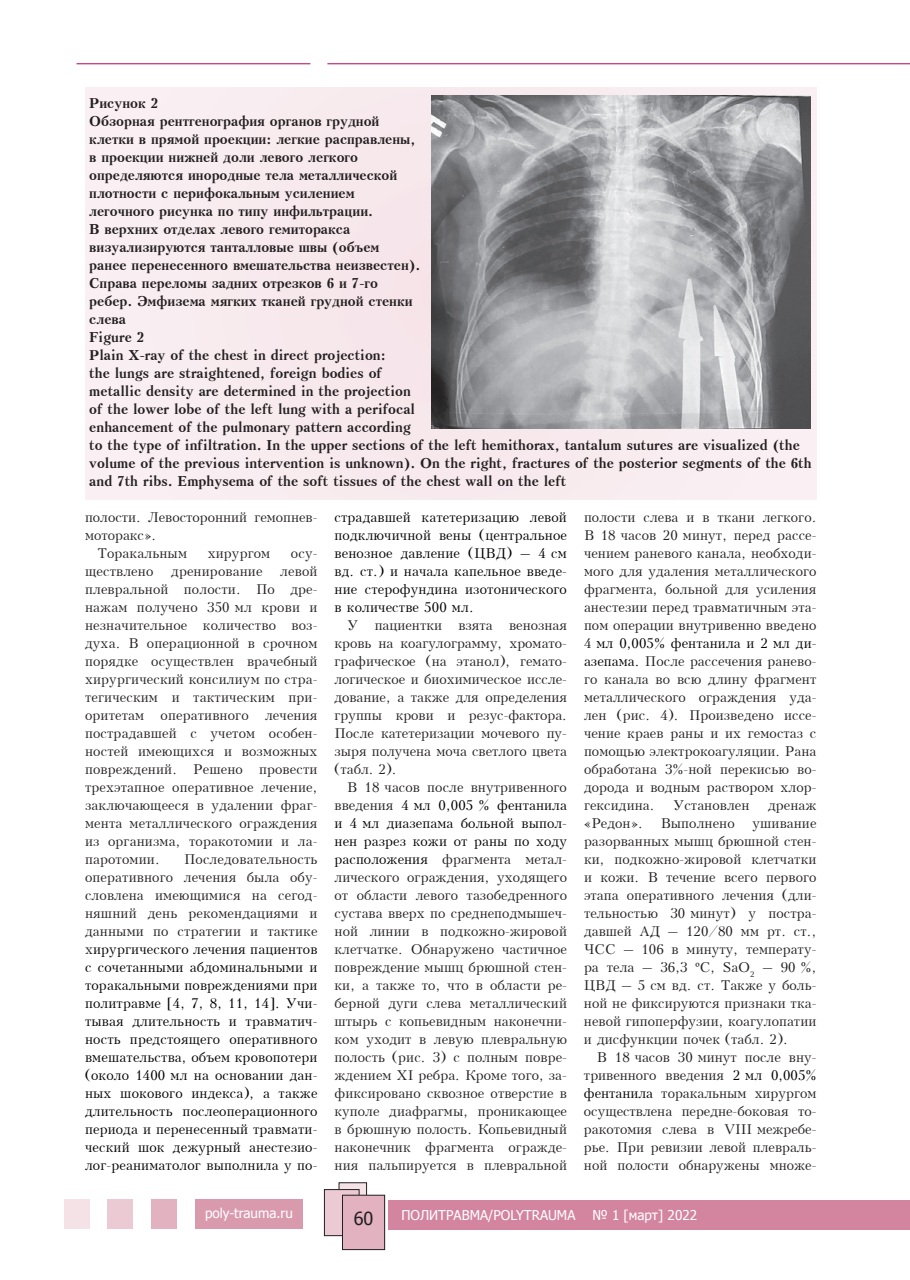
<style>
.page{position:relative;width:910px;height:1280px;background:#fff}
.page>*{position:absolute;margin:0;border:0;box-sizing:border-box;transform-origin:0 0}
.t1{font:18px "Tahoma";color:#231f20}
.t2{font:13.5px/18px "Kudrashov Plain";letter-spacing:.005em;color:#231f20;text-align:justify}
.t3{font:700 13.5px/18px "Kudrashov";color:#231f20}
.t4{font:13.5px/18px "Kudrashov Plain";letter-spacing:.01em;color:#000001;text-align:justify}
.t5{font:13.5px "Tahoma";color:#fff}
.s1{color:#231f20}
.s2{color:#000001}
.s3{font-family:"Times New Roman"}
</style>
<div class="page">
<div style="left:196px;top:1198px;width:107px;height:30px;background:#da9aae"></div>
<div style="left:151px;top:1198px;width:25px;height:30px;background:#e3b2c1"></div>
<div style="left:107px;top:1198px;width:26px;height:30px;background:#eccad4"></div>
<div style="left:64px;top:1198px;width:25px;height:30px;background:#f5e2e7"></div>
<div style="left:389px;top:1199px;width:521px;height:30px;background:#d3859f"></div>
<div style="left:339px;top:1183px;width:28px;height:36px;background:#f5e2e7"></div>
<div style="left:339px;top:1182px;width:28px;height:37px;border:1px solid #231f20"></div>
<div style="left:324px;top:1189px;width:35px;height:47px;background:#eccad4"></div>
<div style="left:324px;top:1189px;width:35px;height:47px;border:1px solid #231f20"></div>
<div style="left:342px;top:1195px;width:43px;height:54px;background:#e3b2c1"></div>
<div style="left:342px;top:1195px;width:43px;height:55px;border:1px solid #231f20"></div>
<hr style="left:327px;top:63px;width:583px;height:1px;background:#b1015c">
<hr style="left:77px;top:63px;width:233px;height:1px;background:#b1015c">
<div style="left:85px;top:87px;width:731px;height:413px;background:#f8ecef"></div>
<img style="left:431px;top:96px;width:379px;height:332px">
<p class="t3" style="left:89px;top:94px;width:724px">Рисунок 2<br>Обзорная рентгенография органов грудной<br>клетки в прямой проекции: легкие расправлены,<br>в проекции нижней доли левого легкого<br>определяются инородные тела металлической<br>плотности с перифокальным усилением<br>легочного рисунка по типу инфильтрации.<br>В верхних отделах левого гемиторакса<br>визуализируются танталловые швы (объем<br>ранее перенесенного вмешательства неизвестен).<br>Справа переломы задних отрезков 6 и 7-го<br>ребер. Эмфизема мягких тканей грудной стенки<br>слева<br>Figure 2<br>Plain X-ray of the chest in direct projection:<br>the lungs are straightened, foreign bodies of<br>metallic density are determined in the projection<br>of the lower lobe of the left lung with a perifocal<br>enhancement of the pulmonary pattern according<br>to the type of infiltration. In the upper sections of the left hemithorax, tantalum sutures are visualized (the volume of the previous intervention is unknown). On the right, fractures of the posterior segments of the 6th and 7th ribs. Emphysema of the soft tissues of the chest wall on the left</p>
<p class="t2" style="left:85px;top:508px;width:234px">полости. Левосторонний гемопнев-</p>
<p class="t2" style="left:85px;top:526px;width:73px">моторакс».</p>
<p class="t2" style="left:98px;top:544px;width:91px">Торакальным</p>
<p class="t2" style="left:208px;top:544px;width:64px">хирургом</p>
<p class="t2" style="left:291px;top:544px;width:28px">осу-</p>
<p class="t2" style="left:85px;top:562px;width:70px">ществлено</p>
<p class="t2" style="left:171px;top:562px;width:93px">дренирование</p>
<p class="t2" style="left:85px;top:562px;width:234px;text-indent:195px">левой плевральной полости. По дре&shy;нажам получено 350 мл крови и незначительное количество воз&shy;духа. В операционной в срочном порядке осуществлен врачебный хирургический консилиум по стра&shy;тегическим и тактическим при&shy;оритетам оперативного лечения пострадавшей с учетом особен&shy;ностей имеющихся и возможных повреждений. Решено провести трехэтапное оперативное лечение, заключающееся в удалении фраг&shy;мента металлического ограждения из организма, торакотомии и ла&shy;паротомии.</p>
<p class="t4" style="left:85px;top:850px;width:234px;text-indent:99px"><span class="s1">Последовательность оперативного лечения была обу&shy;словлена имеющимися на сегод&shy;няшний день рекомендациями и данными по стратегии и тактике х</span>ирургического лечения пациентов с сочетанными абдоминальными и торакальными повреждениями при политравме [4, 7, 8, 11, 14]. Учи&shy;тывая длительность и травматич&shy;ность предстоящего оперативного вмешательства, объем кровопотери (около 1400 мл на основании дан&shy;ных шокового индекса), а также длительность послеоперационного периода и перенесенный травмати&shy;ческий шок дежурный анестезио&shy;лог-реаниматолог выполнила у по-</p>
<p class="t5" style="left:205px;top:1204px;width:89px">poly-trauma.ru</p>
<p class="t4" style="left:334px;top:508px;width:234px">страдавшей катетеризацию левой подключичной вены (центральное венозное давление (ЦВД) – 4 см вд. ст.) и начала капельное введе&shy;ние стерофундина изотонического в количестве 500 мл.</p>
<p class="t2" style="left:334px;top:616px;width:234px;text-indent:13px">У пациентки взята венозная кровь на коагулограмму, хромато&shy;графическое (на этанол), гемато&shy;логическое и биохимическое иссле&shy;дование, а также для определения группы крови и резус-фактора.<br>После катетеризации мочевого пу&shy;зыря получена моча светлого цвета (табл. 2).</p>
<p class="t2" style="left:334px;top:778px;width:234px;text-indent:13px">В 18 часов после внутривенного введения <span class="s2">4 мл 0,005 % фентанила и 4 мл диазепама больной выпол&shy;нен разрез кожи от раны по ходу расположения</span> фрагмента метал&shy;лического ограждения, уходящего от области левого тазобедренного сустава вверх по среднеподмышеч&shy;ной линии в подкожно-жировой клетчатке. Обнаружено частичное повреждение мышц брюшной стен&shy;ки, а также то, что в области ре&shy;берной дуги слева металлический штырь с копьевидным наконечни&shy;ком уходит в левую плевральную полость (рис. 3) с полным повре&shy;ждением XI ребра. Кроме того, за&shy;фиксировано сквозное отверстие в куполе диафрагмы, проникающее в брюшную полость. Копьевидный наконечник фрагмента огражде&shy;ния пальпируется в плевральной</p>
<p class="t2" style="left:584px;top:508px;width:234px">полости слева и в ткани легкого.<br>В 18 часов 20 минут, перед рассе&shy;чением раневого канала, необходи&shy;мого для удаления металлического фрагмента, больной для усиления анестезии перед травматичным эта&shy;пом операции внутривенно введено 4 <span class="s2">мл 0,005% фентанила и 2 мл ди&shy;азепама.</span> После рассечения ранево&shy;го канала во всю длину фрагмент металлического ограждения уда&shy;лен (рис. 4). Произведено иссе&shy;чение краев раны и их гемостаз с помощью электрокоагуляции. Рана обработана 3%-ной перекисью во&shy;дорода и водным раствором хлор&shy;гексидина.</p>
<p class="t2" style="left:673px;top:796px;width:78px">Установлен</p>
<p class="t2" style="left:768px;top:796px;width:50px">дренаж</p>
<p class="t2" style="left:584px;top:814px;width:60px">«Редон».</p>
<p class="t2" style="left:661px;top:814px;width:75px">Выполнено</p>
<p class="t2" style="left:584px;top:814px;width:234px;text-indent:169px">ушивание разорванных мышц брюшной стен&shy;ки, подкожно-жировой клетчатки и кожи. В течение всего первого этапа оперативного лечения (дли&shy;тельностью 30 минут) у постра&shy;давшей АД – 120/80 мм рт. ст., ЧСС – 106 в минуту, температу&shy;ра тела – 36,3 <span class="s3">º</span>С, SaO<sub>2</sub> – 90 %, ЦВД – 5 см вд. ст. Также у боль&shy;ной не фиксируются признаки тка&shy;невой гипоперфузии, коагулопатии и дисфункции почек (табл. 2).</p>
<p class="t2" style="left:584px;top:1048px;width:234px;text-indent:13px">В 18 часов 30 минут после вну&shy;тривенного введения <span class="s2">2 мл 0,005% фентанила</span> торакальным хирургом осуществлена передне-боковая то&shy;ракотомия слева в VIII межребе&shy;рье. При ревизии левой плевраль&shy;ной полости обнаружены множе-</p>
<h1 class="t1" style="left:354px;top:1206px;width:21px">60</h1>
<p class="t5" style="left:401px;top:1206px;width:176px">ПОЛИТРАВМА/POLYTRAUMA</p>
<p class="t5" style="left:592px;top:1206px;width:106px">№ 1 [март] 2022</p>
</div>
